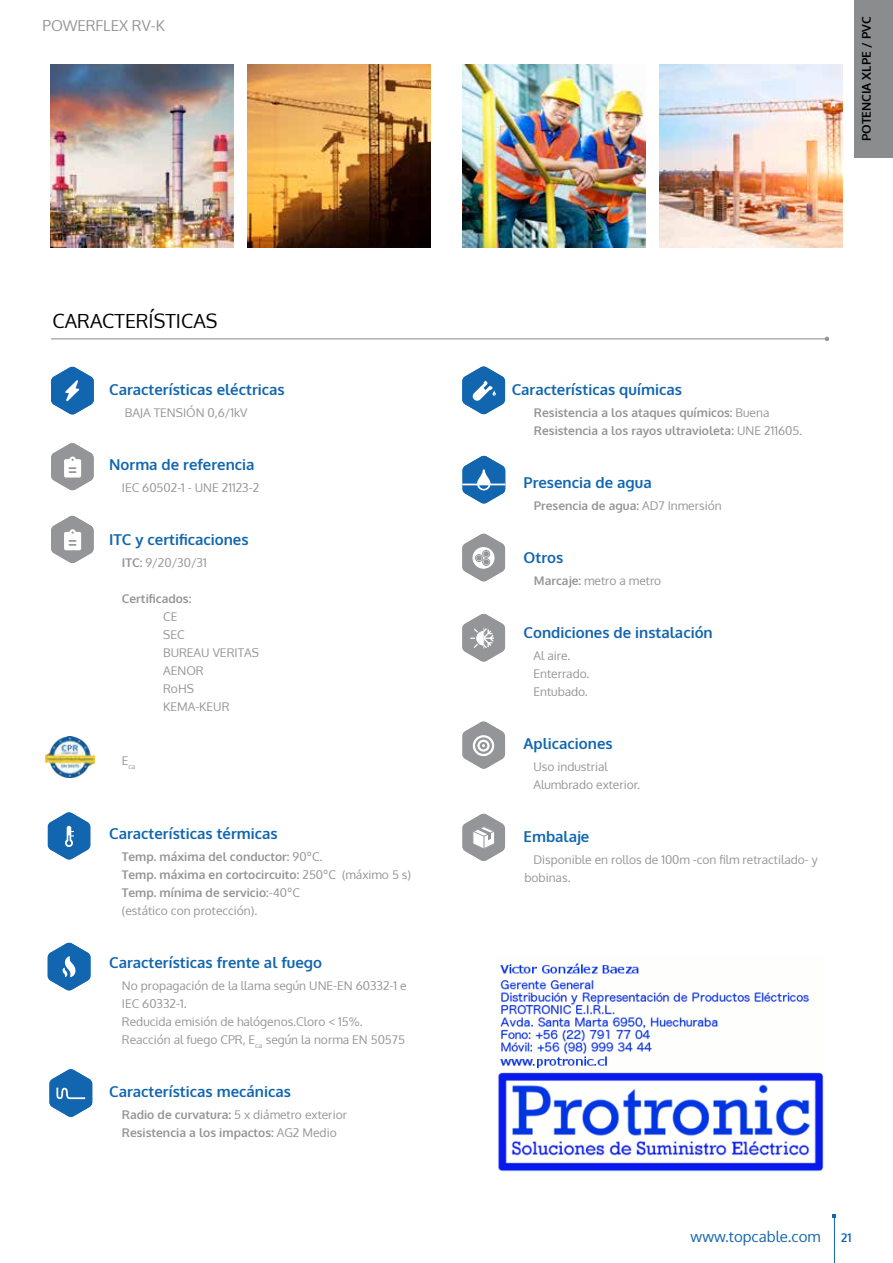
<style>
.page{position:relative;width:893px;height:1263px;background:#fff}
.page>*{position:absolute;margin:0;border:0;box-sizing:border-box;transform-origin:0 0}
.t1{font:19.5px "Oxygen";color:#000}
.t2{font:700 15px "Oxygen";color:#1266af}
.t3{font:15px "Oxygen";color:#1266af}
.t4{font:15px "Oxygen";color:#939598}
.t5{font:12px/18px "Oxygen";color:#939598}
.t6{font:700 12px/18px "Oxygen";color:#939598}
.t7{font:700 12px "Oxygen";color:#000}
.t8{font:700 12px "Oxygen";color:#1266af}
.t9{font:7.05px "Oxygen";color:#939598}
.s1{font-weight:700}
.s2{font-weight:400}
</style>
<div class="page">
<hr style="left:834px;top:1216px;width:1px;height:47px;background:#1266af">
<div style="left:855px;top:0;width:38px;height:158px;background:#8a8c8e"></div>
<img style="left:247px;top:64px;width:183px;height:184px">
<img style="left:50px;top:64px;width:183px;height:183px">
<img style="left:659px;top:64px;width:184px;height:184px">
<img style="left:463px;top:64px;width:183px;height:184px">
<hr style="left:51px;top:338px;width:776px;height:1px;background:#939598">
<svg style="left:825px;top:337px;width:4px;height:4px"></svg>
<svg style="left:51px;top:366px;width:43px;height:49px"></svg>
<svg style="left:49px;top:1069px;width:43px;height:48px"></svg>
<svg style="left:48px;top:812px;width:42px;height:48px"></svg>
<svg style="left:462px;top:456px;width:43px;height:48px"></svg>
<svg style="left:48px;top:942px;width:42px;height:49px"></svg>
<svg style="left:462px;top:366px;width:43px;height:48px"></svg>
<svg style="left:462px;top:721px;width:43px;height:48px"></svg>
<svg style="left:51px;top:516px;width:43px;height:47px"></svg>
<svg style="left:51px;top:443px;width:43px;height:47px"></svg>
<svg style="left:462px;top:813px;width:43px;height:48px"></svg>
<svg style="left:462px;top:533px;width:43px;height:49px"></svg>
<svg style="left:462px;top:614px;width:43px;height:48px"></svg>
<img style="left:46px;top:737px;width:48px;height:40px">
<img style="left:498px;top:963px;width:326px;height:209px">
<p class="t4" style="left:43px;top:16px;width:124px">POWERFLEX RV-K</p>
<h1 class="t1" style="left:53px;top:308px;width:166px">CARACTERÍSTICAS</h1>
<p class="t2" style="left:109px;top:379px;width:177px">Características eléctricas</p>
<p class="t5" style="left:125px;top:403px;width:124px">BAJA TENSIÓN 0,6/1kV</p>
<p class="t2" style="left:109px;top:454px;width:147px">Norma de referencia</p>
<p class="t5" style="left:122px;top:478px;width:139px">IEC 60502-1 - UNE 21123-2</p>
<p class="t2" style="left:109px;top:529px;width:141px">ITC y certificaciones</p>
<p class="t5" style="left:122px;top:553px;width:86px"><span class="s1">ITC:</span> 9/20/30/31</p>
<p class="t6" style="left:122px;top:589px;width:71px">Certificados:</p>
<p class="t5" style="left:163px;top:607px;width:97px">CE<br>SEC<br>BUREAU VERITAS<br>AENOR<br>RoHS<br>KEMA-KEUR</p>
<p class="t9" style="left:122px;top:762px;width:15px"><sup>E</sup>ca</p>
<p class="t2" style="left:109px;top:823px;width:170px">Características térmicas</p>
<p class="t6" style="left:122px;top:847px;width:291px">Temp. máxima del conductor: <span class="s2">90ºC.<br></span>Temp. máxima en cortocircuito: <span class="s2">250ºC (máximo 5 s)<br></span>Temp. mínima de servicio:<span class="s2">-40ºC<br>(estático con protección).</span></p>
<p class="t2" style="left:109px;top:952px;width:215px">Características frente al fuego</p>
<p class="t5" style="left:122px;top:976px;width:286px">No propagación de la llama según UNE-EN 60332-1 e IEC 60332-1.<br>Reducida emisión de halógenos.Cloro &lt; 15%.<br>Reacción al fuego CPR, E<sub>ca</sub> según la norma EN 50575</p>
<p class="t2" style="left:109px;top:1081px;width:183px">Características mecánicas</p>
<p class="t6" style="left:122px;top:1105px;width:227px">Radio de curvatura: <span class="s2">5 x diámetro exterior<br></span>Resistencia a los impactos: <span class="s2">AG2 Medio</span></p>
<p class="t7" style="left:858px;top:141px;width:126px;rotate:-90deg">POTENCIA XLPE / PVC</p>
<p class="t2" style="left:512px;top:379px;width:172px">Características químicas</p>
<p class="t6" style="left:534px;top:403px;width:270px">Resistencia a los ataques químicos: <span class="s2">Buena<br></span>Resistencia a los rayos ultravioleta: <span class="s2">UNE 211605.</span></p>
<p class="t2" style="left:524px;top:472px;width:130px">Presencia de agua</p>
<p class="t6" style="left:534px;top:496px;width:189px">Presencia de agua: <span class="s2">AD7 Inmersión</span></p>
<p class="t2" style="left:524px;top:547px;width:41px">Otros</p>
<p class="t5" style="left:534px;top:571px;width:129px"><span class="s1">Marcaje:</span> metro a metro</p>
<p class="t2" style="left:524px;top:622px;width:191px">Condiciones de instalación</p>
<p class="t5" style="left:533px;top:646px;width:58px">Al aire.<br>Enterrado.<br>Entubado.</p>
<p class="t2" style="left:524px;top:733px;width:91px">Aplicaciones</p>
<p class="t5" style="left:533px;top:757px;width:108px">Uso industrial<br>Alumbrado exterior.</p>
<p class="t2" style="left:524px;top:826px;width:67px">Embalaje</p>
<p class="t5" style="left:524px;top:850px;width:295px;text-indent:9px">Disponible en rollos de 100m -con film retractilado- y bobinas.</p>
<p class="t3" style="left:691px;top:1227px;width:131px">www.topcable.com</p>
<p class="t8" style="left:841px;top:1229px;width:12px">21</p>
</div>
